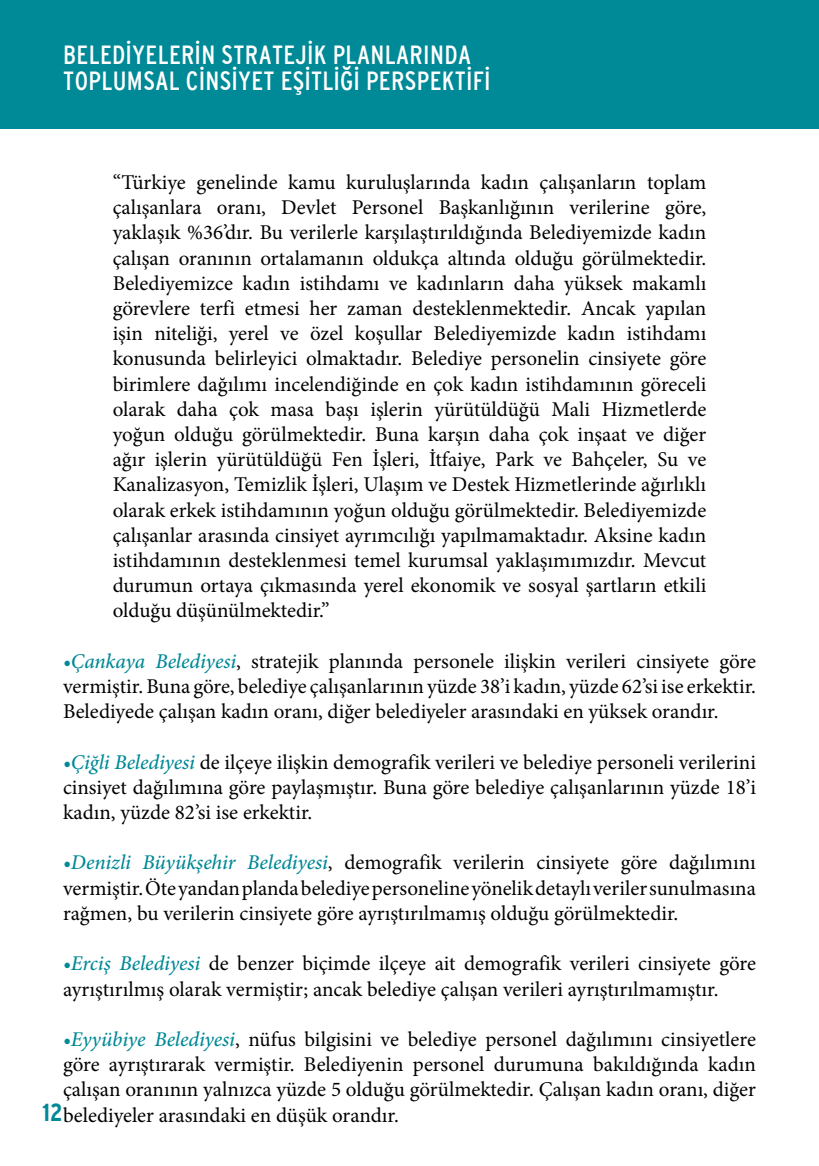
<style>
.page{position:relative;width:819px;height:1166px;background:#fff}
.page>*{position:absolute;margin:0;border:0;box-sizing:border-box;transform-origin:0 0}
.t1{font:condensed 26.25px/26.2px "Interstate";letter-spacing:.015em;color:#fff}
.t2{font:700 condensed 24.5px "Interstate";color:#008996}
.t3{font:21px/25.2px "Minion Pro";color:#000;text-align:justify}
.s1{font-weight:500;font-style:italic;color:#008996}
</style>
<div class="page">
<div style="left:0;top:0;width:819px;height:129px;background:#008996"></div>
<p class="t1" style="left:63px;top:43px;width:429px">BELEDİYELERİN STRATEJİK PLANLARINDA<br>TOPLUMSAL CİNSİYET EŞİTLİĞİ PERSPEKTİFİ</p>
<p class="t3" style="left:113px;top:170px;width:595px">“Türkiye genelinde kamu kuruluşlarında kadın çalışanların toplam çalışanlara oranı, Devlet Personel Başkanlığının verilerine göre, yaklaşık %36’dır. Bu verilerle karşılaştırıldığında Belediyemizde kadın çalışan oranının ortalamanın oldukça altında olduğu görülmektedir.<br>Belediyemizce kadın istihdamı ve kadınların daha yüksek makamlı görevlere terfi etmesi her zaman desteklenmektedir. Ancak yapılan işin niteliği, yerel ve özel koşullar Belediyemizde kadın istihdamı konusunda belirleyici olmaktadır. Belediye personelin cinsiyete göre birimlere dağılımı incelendiğinde en çok kadın istihdamının göreceli olarak daha çok masa başı işlerin yürütüldüğü Mali Hizmetlerde yoğun olduğu görülmektedir. Buna karşın daha çok inşaat ve diğer ağır işlerin yürütüldüğü Fen İşleri, İtfaiye, Park ve Bahçeler, Su ve Kanalizasyon, Temizlik İşleri, Ulaşım ve Destek Hizmetlerinde ağırlıklı olarak erkek istihdamının yoğun olduğu görülmektedir. Belediyemizde çalışanlar arasında cinsiyet ayrımcılığı yapılmamaktadır. Aksine kadın istihdamının desteklenmesi temel kurumsal yaklaşımımızdır. Mevcut durumun ortaya çıkmasında yerel ekonomik ve sosyal şartların etkili olduğu düşünülmektedir.”</p>
<p class="t3" style="left:63px;top:648px;width:694px"><span class="s1">•Çankaya Belediyesi</span>, stratejik planında personele ilişkin verileri cinsiyete göre vermiştir. Buna göre, belediye çalışanlarının yüzde 38’i kadın, yüzde 62’si ise erkektir.<br>Belediyede çalışan kadın oranı, diğer belediyeler arasındaki en yüksek orandır.</p>
<p class="t3" style="left:63px;top:749px;width:694px"><span class="s1">•Çiğli Belediyesi</span> de ilçeye ilişkin demografik verileri ve belediye personeli verilerini cinsiyet dağılımına göre paylaşmıştır. Buna göre belediye çalışanlarının yüzde 18’i kadın, yüzde 82’si ise erkektir.</p>
<p class="t3" style="left:63px;top:850px;width:694px"><span class="s1">•Denizli Büyükşehir Belediyesi</span>, demografik verilerin cinsiyete göre dağılımını vermiştir. Öte yandan planda belediye personeline yönelik detaylı veriler sunulmasına rağmen, bu verilerin cinsiyete göre ayrıştırılmamış olduğu görülmektedir.</p>
<p class="t3" style="left:63px;top:951px;width:694px"><span class="s1">•Erciş Belediyesi</span> de benzer biçimde ilçeye ait demografik verileri cinsiyete göre ayrıştırılmış olarak vermiştir; ancak belediye çalışan verileri ayrıştırılmamıştır.</p>
<p class="t3" style="left:63px;top:1026px;width:694px"><span class="s1">•Eyyübiye Belediyesi</span>, nüfus bilgisini ve belediye personel dağılımını cinsiyetlere göre ayrıştırarak vermiştir. Belediyenin personel durumuna bakıldığında kadın çalışan oranının yalnızca yüzde 5 olduğu görülmektedir. Çalışan kadın oranı, diğer belediyeler arasındaki en düşük orandır.</p>
<p class="t2" style="left:43px;top:1102px;width:22px">12</p>
</div>
